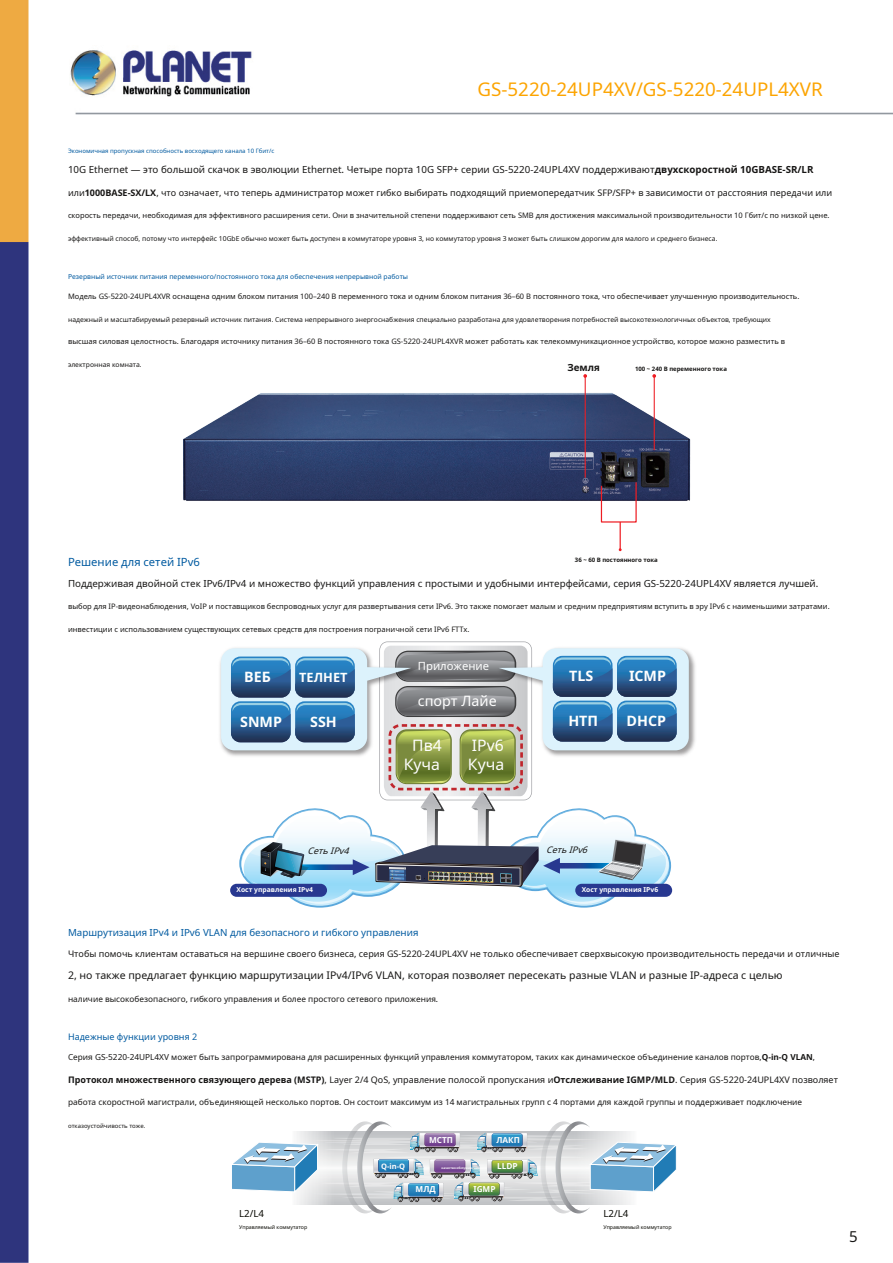
<style>
.page{position:relative;width:893px;height:1263px;background:#fff}
.page>*{position:absolute;margin:0;border:0;box-sizing:border-box;transform-origin:0 0}
.t1{font:18.75px "Noto Sans";color:#fca400}
.t2{font:15.75px/19.2px "Noto Sans";color:#fff;text-align:center}
.t3{font:15px "Noto Sans";color:#171615}
.t4{font:700 14.25px "Noto Sans";color:#fff}
.t5{font:14.25px "Noto Sans";color:#fff}
.t6{font:700 12.75px "Noto Sans";color:#fff}
.t7{font:11.25px "Noto Sans";color:#005aa0}
.t8{font:11.25px "Noto Sans";color:#fff}
.t9{font:10.5px "Noto Sans";color:#171615}
.t10{font:9.75px "Noto Sans";color:#171615}
.t11{font:9.75px "Noto Sans";color:#005aa0}
.t12{font:9.75px "Noto Sans";color:#0a0a04}
.t13{font:700 9.75px "Noto Sans";color:#171615}
.t14{font:9px "Noto Sans";color:#171615}
.t15{font:9px "Noto Sans";color:#005aa0}
.t16{font:italic 9px "Noto Sans";color:#171615}
.t17{font:8.25px "Noto Sans";color:#171615}
.t18{font:700 8.25px "Noto Sans";color:#fff}
.t19{font:7.5px "Noto Sans";color:#171615}
.t20{font:700 7.5px "Noto Sans";color:#fff}
.t21{font:6.75px "Noto Sans";color:#171615}
.t22{font:6.75px "Noto Sans";color:#005aa0}
.t23{font:700 6.75px "Noto Sans";color:#fff}
.t24{font:6px "Noto Sans";color:#005aa0}
.t25{font:700 6px "Noto Sans";color:#171615}
.t26{font:6px "Noto Sans";color:#171615}
.t27{font:5.25px "Noto Sans";color:#0a0a04}
.t28{font:700 3px "Noto Sans";color:#fff}
.s1{font-weight:700}
</style>
<div class="page">
<img style="left:0;top:0;width:893px;height:1263px">
<img style="left:170px;top:367px;width:538px;height:170px">
<svg style="left:583px;top:374px;width:4px;height:4px"></svg>
<hr style="left:585px;top:376px;width:1px;height:101px;background:#ee1d23">
<svg style="left:652px;top:374px;width:4px;height:4px"></svg>
<hr style="left:654px;top:376px;width:1px;height:74px;background:#ee1d23">
<svg style="left:600px;top:481px;width:37px;height:70px"></svg>
<img style="left:689px;top:645px;width:9px;height:115px">
<svg style="left:221px;top:641px;width:468px;height:267px"></svg>
<svg style="left:229px;top:1121px;width:449px;height:92px"></svg>
<h1 class="t1" style="left:478px;top:76px;width:347px">GS-5220-24UP4XV/GS-5220-24UPL4XVR</h1>
<p class="t24" style="left:68px;top:146px;width:208px">Экономичная пропускная способность восходящего канала 10 Гбит/с</p>
<h3 class="t10" style="left:68px;top:163px;width:747px">10G Ethernet — это большой скачок в эволюции Ethernet. Четыре порта 10G SFP+ серии GS-5220-24UPL4XV поддерживают<span class="s1">двухскоростной 10GBASE-SR/LR</span></h3>
<p class="t14" style="left:68px;top:186px;width:766px">или<span class="s1">1000BASE-SX/LX</span>, что означает, что теперь администратор может гибко выбирать подходящий приемопередатчик SFP/SFP+ в зависимости от расстояния передачи или</p>
<p class="t19" style="left:68px;top:210px;width:763px">скорость передачи, необходимая для эффективного расширения сети. Они в значительной степени поддерживают сеть SMB для достижения максимальной производительности 10 Гбит/с по низкой цене.</p>
<p class="t21" style="left:68px;top:233px;width:651px">эффективный способ, потому что интерфейс 10GbE обычно может быть доступен в коммутаторе уровня 3, но коммутатор уровня 3 может быть слишком дорогим для малого и среднего бизнеса.</p>
<p class="t22" style="left:68px;top:271px;width:342px">Резервный источник питания переменного/постоянного тока для обеспечения непрерывной работы</p>
<p class="t19" style="left:68px;top:291px;width:733px">Модель GS-5220-24UPL4XVR оснащена одним блоком питания 100–240 В переменного тока и одним блоком питания 36–60 В постоянного тока, что обеспечивает улучшенную производительность.</p>
<p class="t21" style="left:68px;top:314px;width:704px">надежный и масштабируемый резервный источник питания. Система непрерывного энергоснабжения специально разработана для удовлетворения потребностей высокотехнологичных объектов, требующих</p>
<p class="t19" style="left:68px;top:336px;width:718px">высшая силовая целостность. Благодаря источнику питания 36–60 В постоянного тока GS-5220-24UPL4XVR может работать как телекоммуникационное устройство, которое можно разместить в</p>
<p class="t21" style="left:68px;top:359px;width:75px">электронная комната.</p>
<h3 class="t13" style="left:568px;top:360px;width:34px">Земля</h3>
<p class="t25" style="left:635px;top:364px;width:93px">100 ~ 240 В переменного тока</p>
<p class="t25" style="left:575px;top:555px;width:84px">36 ~ 60 В постоянного тока</p>
<h3 class="t7" style="left:68px;top:554px;width:133px">Решение для сетей IPv6</h3>
<h3 class="t10" style="left:68px;top:576px;width:752px">Поддерживая двойной стек IPv6/IPv4 и множество функций управления с простыми и удобными интерфейсами, серия GS-5220-24UPL4XV является лучшей.</h3>
<p class="t19" style="left:68px;top:601px;width:763px">выбор для IP-видеонаблюдения, VoIP и поставщиков беспроводных услуг для развертывания сети IPv6. Это также помогает малым и средним предприятиям вступить в эру IPv6 с наименьшими затратами.</p>
<p class="t19" style="left:68px;top:624px;width:403px">инвестиции с использованием существующих сетевых средств для построения пограничной сети IPv6 FTTx.</p>
<h3 class="t8" style="left:418px;top:658px;width:73px">Приложение</h3>
<h3 class="t5" style="left:418px;top:691px;width:80px">спорт Лайе</h3>
<h3 class="t4" style="left:244px;top:667px;width:28px">ВЕБ</h3>
<h3 class="t6" style="left:299px;top:668px;width:50px">ТЕЛНЕТ</h3>
<h3 class="t4" style="left:569px;top:666px;width:26px">TLS</h3>
<h3 class="t4" style="left:629px;top:666px;width:39px">ICMP</h3>
<h3 class="t4" style="left:240px;top:711px;width:43px">SNMP</h3>
<h3 class="t4" style="left:310px;top:711px;width:28px">SSH</h3>
<h3 class="t4" style="left:568px;top:711px;width:31px">НТП</h3>
<h3 class="t4" style="left:627px;top:711px;width:41px">DHCP</h3>
<h2 class="t2" style="left:404px;top:735px;width:40px">Пв4<br>Куча</h2>
<h2 class="t2" style="left:468px;top:735px;width:38px;text-align:left">IPv6<br>Куча</h2>
<p class="t16" style="left:308px;top:844px;width:46px">СетьIPv4</p>
<p class="t16" style="left:546px;top:843px;width:46px">СетьIPv6</p>
<p class="t23" style="left:237px;top:885px;width:78px">Хост управления IPv4</p>
<p class="t23" style="left:582px;top:885px;width:78px">Хост управления IPv6</p>
<h3 class="t11" style="left:68px;top:926px;width:352px">Маршрутизация IPv4 и IPv6 VLAN для безопасного и гибкого управления</h3>
<p class="t14" style="left:68px;top:947px;width:773px">Чтобы помочь клиентам оставаться на вершине своего бизнеса, серия GS-5220-24UPL4XV не только обеспечивает сверхвысокую производительность передачи и отличные</p>
<h3 class="t9" style="left:68px;top:968px;width:716px">2, но также предлагает функцию маршрутизации IPv4/IPv6 VLAN, которая позволяет пересекать разные VLAN и разные IP-адреса с целью</h3>
<p class="t17" style="left:68px;top:993px;width:372px">наличие высокобезопасного, гибкого управления и более простого сетевого приложения.</p>
<p class="t15" style="left:68px;top:1030px;width:131px">Надежные функции уровня 2</p>
<p class="t17" style="left:68px;top:1051px;width:748px">Серия GS-5220-24UPL4XV может быть запрограммирована для расширенных функций управления коммутатором, таких как динамическое объединение каналов портов,<span class="s1">Q-in-Q VLAN</span>,</p>
<p class="t14" style="left:68px;top:1073px;width:771px"><span class="s1">Протокол множественного связующего дерева (MSTP)</span>, Layer 2/4 QoS, управление полосой пропускания и<span class="s1">Отслеживание IGMP/MLD</span>. Серия GS-5220-24UPL4XV позволяет</p>
<p class="t17" style="left:68px;top:1096px;width:736px">работа скоростной магистрали, объединяющей несколько портов. Он состоит максимум из 14 магистральных групп с 4 портами для каждой группы и поддерживает подключение</p>
<p class="t26" style="left:68px;top:1121px;width:79px">отказоустойчивость тоже.</p>
<p class="t18" style="left:429px;top:1134px;width:25px">МСТП</p>
<p class="t18" style="left:496px;top:1134px;width:25px">ЛАКП</p>
<p class="t20" style="left:381px;top:1161px;width:25px">Q-in-Q</p>
<p class="t28" style="left:441px;top:1165px;width:40px">качество обслуживания</p>
<p class="t18" style="left:497px;top:1160px;width:22px">LLDP</p>
<p class="t18" style="left:416px;top:1183px;width:22px">МЛД</p>
<p class="t18" style="left:473px;top:1183px;width:24px">IGMP</p>
<h3 class="t12" style="left:239px;top:1207px;width:26px">L2/L4</h3>
<p class="t27" style="left:239px;top:1223px;width:70px">Управляемый коммутатор</p>
<h3 class="t12" style="left:603px;top:1207px;width:26px">L2/L4</h3>
<p class="t27" style="left:603px;top:1223px;width:70px">Управляемый коммутатор</p>
<h3 class="t3" style="left:849px;top:1225px;width:10px">5</h3>
</div>
